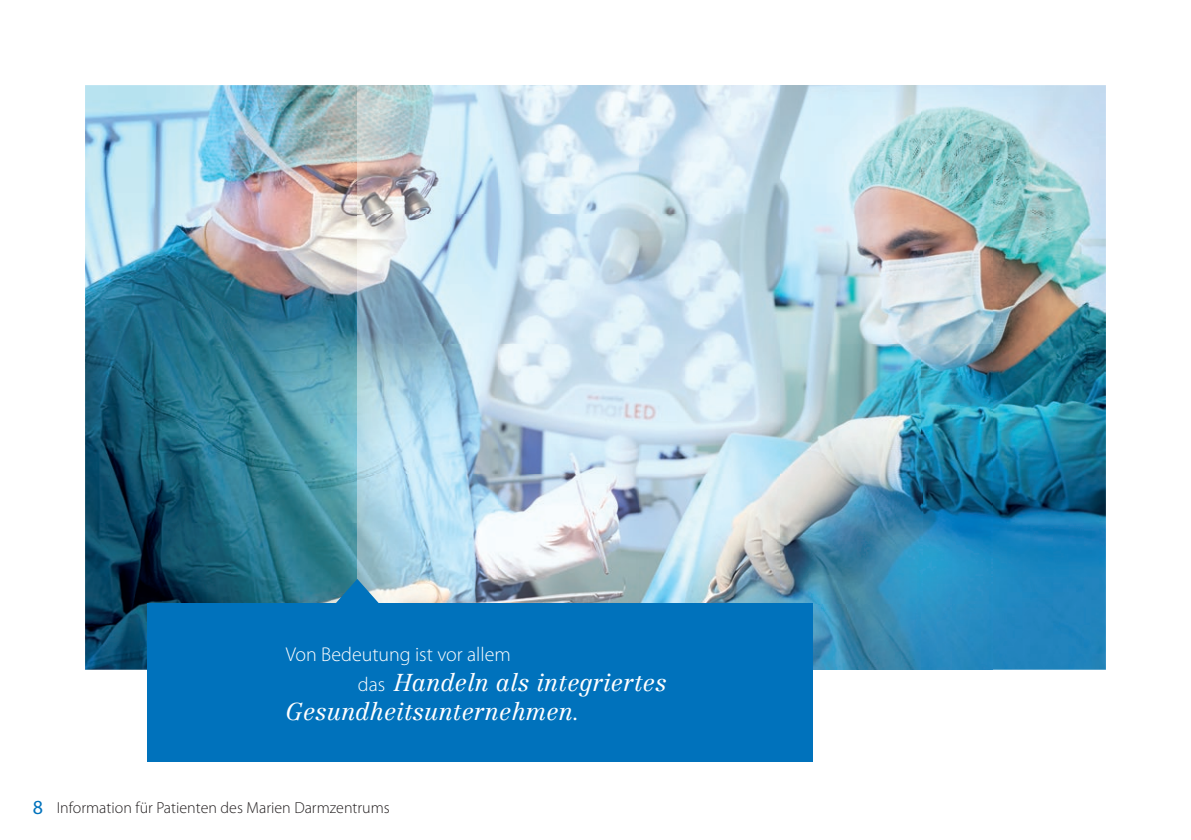
<style>
.page{position:relative;width:1191px;height:840px;background:#fff}
.page>*{position:absolute;margin:0;border:0;box-sizing:border-box;transform-origin:0 0}
.t1{font:italic 300 24px/28.8px "Centennial";color:#fff}
.t2{font:300 20px "Myriad Pro";color:#fff}
.t3{font:300 16px "Myriad Pro";color:#231f20}
.s1{font-family:"Myriad Pro";font-style:normal;font-size:20px}
.s2{font-weight:400;font-size:20px;color:#0072bc}
</style>
<div class="page">
<img style="left:85px;top:85px;width:1021px;height:584px">
<img style="left:357px;top:85px;width:635px;height:584px">
<div style="left:147px;top:603px;width:666px;height:158px;background:#0072bc"></div>
<svg style="left:334px;top:578px;width:46px;height:25px"></svg>
<p class="t2" style="left:286px;top:641px;width:226px">Von Bedeutung ist vor allem</p>
<p class="t1" style="left:286px;top:667px;width:382px;text-indent:72px"><span class="s1">das</span> Handeln als integriertes<br>Gesundheitsunternehmen.</p>
<p class="t3" style="left:33px;top:797px;width:358px"><span class="s2">8</span> Information für Patienten des Marien Darmzentrums</p>
</div>
